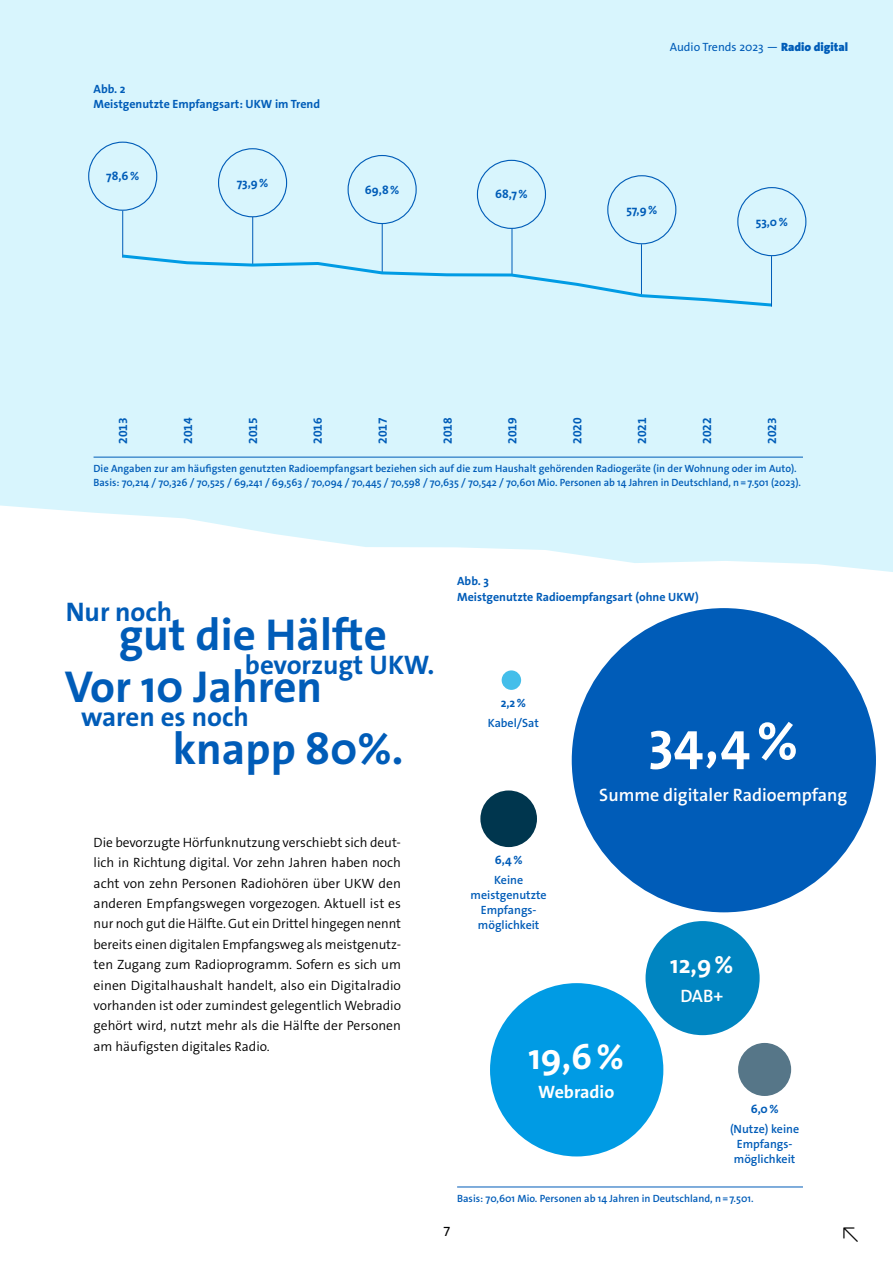
<style>
.page{position:relative;width:893px;height:1263px;background:#fff}
.page>*{position:absolute;margin:0;border:0;box-sizing:border-box;transform-origin:0 0}
.Abb_zentriert_weiß{font:700 54px "The Sans Os F";color:#fff}
.t1{font:700 45px "The Sans Os F";color:#005cb8}
.Abb_8Pt_zentriert{font:700 36px "The Sans Os F";color:#fff}
.t2{font:700 27px "The Sans Os F";color:#005cb8}
.Abb_8Pt_zentriert-2{font:700 24.75px "The Sans Os F";color:#fff}
.Abb_8Pt_zentriert-3{font:600 18px "The Sans Os F";color:#fff}
.Abb_8Pt_zentriert-4{font:700 18px "The Sans Os F";color:#fff}
.Fließtext{font:300 13.5px/20.4px "The Sans Os F";color:#000;text-align:justify}
.t3{font:13.5px "The Sans Os F";color:#000}
.Abb_8Pt_zentriert-5{font:600 12px/15px "The Sans Os F";color:#005cb8;text-align:center}
.NEU_Abbildungen_Head{font:700 12px "The Sans Os F";color:#005cb8}
.Diagrammzahlen{font:700 12px "The Sans Os F";color:#005cb8}
.Diagarmmtext_zentriert{font:700 12px "The Sans Os F";color:#005cb8}
.t4{font:12px "The Sans Os F";color:#005cb8}
.Abb_8Pt_zentriert-6{font:700 12px "The Sans Os F";color:#005cb8}
.NEU_Abb_Wort{font:700 12px "The Sans Os F";color:#005cb8}
.NEU_Legende_blau_7PT{font:600 10.5px/13.5px "The Sans Os F";color:#005cb8}
.s1{font-weight:900}
</style>
<div class="page">
<div style="left:0;top:0;width:893px;height:572px;background:#d8f5fd"></div>
<hr style="left:94px;top:457px;width:709px;height:1px;background:#005cb8">
<hr style="left:122px;top:211px;width:1px;height:46px;background:#005cb8">
<div style="left:88px;top:142px;width:69px;height:69px;border:1px solid #005cb8;border-radius:50%"></div>
<hr style="left:252px;top:217px;width:1px;height:47px;background:#005cb8">
<div style="left:218px;top:148px;width:69px;height:69px;border:1px solid #005cb8;border-radius:50%"></div>
<hr style="left:382px;top:223px;width:1px;height:49px;background:#005cb8">
<div style="left:348px;top:155px;width:69px;height:69px;border:1px solid #005cb8;border-radius:50%"></div>
<hr style="left:512px;top:228px;width:1px;height:47px;background:#005cb8">
<div style="left:477px;top:160px;width:69px;height:69px;border:1px solid #005cb8;border-radius:50%"></div>
<hr style="left:641px;top:244px;width:1px;height:51px;background:#005cb8">
<div style="left:607px;top:175px;width:69px;height:69px;border:1px solid #005cb8;border-radius:50%"></div>
<svg style="left:119px;top:253px;width:656px;height:55px;background:#cbeffb"></svg>
<hr style="left:771px;top:256px;width:1px;height:51px;background:#005cb8">
<div style="left:737px;top:187px;width:69px;height:69px;border:1px solid #005cb8;border-radius:50%"></div>
<div style="left:645px;top:921px;width:115px;height:114px;background:#0085c1;border-radius:50%"></div>
<div style="left:502px;top:670px;width:19px;height:20px;background:#44beea;border-radius:50%"></div>
<hr style="left:457px;top:1187px;width:346px;height:1px;background:#005cb8">
<div style="left:572px;top:608px;width:304px;height:304px;background:#005cb8;border-radius:50%"></div>
<div style="left:490px;top:983px;width:173px;height:173px;background:#009be4;border-radius:50%"></div>
<div style="left:738px;top:1043px;width:53px;height:53px;background:#567688;border-radius:50%"></div>
<div style="left:480px;top:790px;width:57px;height:57px;background:#00364e;border-radius:50%"></div>
<p class="NEU_Abb_Wort" style="left:94px;top:81px;width:34px">Abb. 2</p>
<p class="NEU_Abbildungen_Head" style="left:94px;top:97px;width:228px">Meistgenutzte Empfangsart: UKW im Trend</p>
<p class="Diagarmmtext_zentriert" style="left:106px;top:168px;width:34px">78,6%</p>
<p class="Diagarmmtext_zentriert" style="left:237px;top:175px;width:33px">73,9%</p>
<p class="Diagarmmtext_zentriert" style="left:365px;top:182px;width:36px">69,8%</p>
<p class="Diagarmmtext_zentriert" style="left:495px;top:186px;width:34px">68,7%</p>
<p class="t4" style="left:670px;top:39px;width:180px">Audio Trends 2023 — <span class="s1">Radio digital</span></p>
<p class="Diagarmmtext_zentriert" style="left:626px;top:202px;width:32px">57,9%</p>
<p class="Diagarmmtext_zentriert" style="left:756px;top:214px;width:33px">53,0%</p>
<p class="Diagrammzahlen" style="left:115px;top:444px;width:28px;rotate:-90deg">2013</p>
<p class="Diagrammzahlen" style="left:180px;top:444px;width:28px;rotate:-90deg">2014</p>
<p class="Diagrammzahlen" style="left:245px;top:444px;width:28px;rotate:-90deg">2015</p>
<p class="Diagrammzahlen" style="left:310px;top:444px;width:28px;rotate:-90deg">2016</p>
<p class="Diagrammzahlen" style="left:375px;top:444px;width:28px;rotate:-90deg">2017</p>
<p class="Diagrammzahlen" style="left:440px;top:444px;width:28px;rotate:-90deg">2018</p>
<p class="Diagrammzahlen" style="left:505px;top:444px;width:28px;rotate:-90deg">2019</p>
<p class="Diagrammzahlen" style="left:570px;top:444px;width:28px;rotate:-90deg">2020</p>
<p class="Diagrammzahlen" style="left:634px;top:444px;width:28px;rotate:-90deg">2021</p>
<p class="Diagrammzahlen" style="left:699px;top:444px;width:28px;rotate:-90deg">2022</p>
<p class="Diagrammzahlen" style="left:764px;top:444px;width:28px;rotate:-90deg">2023</p>
<p class="NEU_Legende_blau_7PT" style="left:94px;top:462px;width:709px">Die Angaben zur am häufigsten genutzten Radioempfangsart beziehen sich auf die zum Haushalt gehörenden Radiogeräte (in der Wohnung oder im Auto).<br>Basis: 70,214 / 70,326 / 70,525 / 69,241 / 69,563 / 70,094 / 70,445 / 70,598 / 70,635 / 70,542 / 70,601 Mio. Personen ab 14 Jahren in Deutschland, n=7.501 (2023).</p>
<p class="t2" style="left:66px;top:595px;width:108px">Nur noch</p>
<p class="t1" style="left:119px;top:605px;width:270px">gut die Hälfte</p>
<p class="t1" style="left:65px;top:658px;width:259px">Vor 10 Jahren</p>
<p class="t1" style="left:173px;top:719px;width:228px">knapp 80%.</p>
<p class="t2" style="left:245px;top:647px;width:189px">bevorzugt UKW.</p>
<p class="t2" style="left:81px;top:699px;width:169px">waren es noch</p>
<p class="NEU_Abb_Wort" style="left:457px;top:573px;width:33px">Abb. 3</p>
<p class="NEU_Abbildungen_Head" style="left:457px;top:589px;width:243px">Meistgenutzte Radioempfangsart (ohne UKW)</p>
<p class="Abb_8Pt_zentriert-6" style="left:501px;top:695px;width:27px">2,2%</p>
<p class="Abb_8Pt_zentriert-5" style="left:488px;top:715px;width:53px">Kabel/Sat</p>
<p class="Abb_zentriert_weiß" style="left:649px;top:706px;width:151px">34,4%</p>
<p class="Abb_8Pt_zentriert-3" style="left:599px;top:783px;width:249px">Summe digitaler Radioempfang</p>
<p class="Fließtext" style="left:94px;top:832px;width:309px">Die bevorzugte Hörfunknutzung verschiebt sich deut&shy;lich in Richtung digital. Vor zehn Jahren haben noch acht von zehn Personen Radiohören über UKW den anderen Empfangswegen vorgezogen. Aktuell ist es nur noch gut die Hälfte. Gut ein Drittel hingegen nennt bereits einen digitalen Empfangsweg als meistgenutz&shy;ten Zugang zum Radioprogramm. Sofern es sich um einen Digitalhaushalt handelt, also ein Digitalradio vorhanden ist oder zumindest gelegentlich Webradio gehört wird, nutzt mehr als die Hälfte der Personen am häufigsten digitales Radio.</p>
<p class="Abb_8Pt_zentriert-6" style="left:495px;top:853px;width:29px">6,4%</p>
<p class="Abb_8Pt_zentriert-5" style="left:471px;top:872px;width:78px">Keine meistgenutzte<br>Empfangs&shy;möglichkeit</p>
<p class="Abb_8Pt_zentriert-2" style="left:670px;top:948px;width:65px">12,9%</p>
<p class="Abb_8Pt_zentriert-3" style="left:680px;top:984px;width:44px">DAB+</p>
<p class="Abb_8Pt_zentriert" style="left:529px;top:1033px;width:97px">19,6%</p>
<p class="Abb_8Pt_zentriert-4" style="left:538px;top:1080px;width:78px">Webradio</p>
<p class="Abb_8Pt_zentriert-6" style="left:751px;top:1101px;width:29px">6,0%</p>
<p class="Abb_8Pt_zentriert-5" style="left:730px;top:1121px;width:71px">(Nutze) keine<br>Empfangs&shy;möglichkeit</p>
<p class="NEU_Legende_blau_7PT" style="left:457px;top:1192px;width:298px">Basis: 70,601 Mio. Personen ab 14 Jahren in Deutschland, n=7.501.</p>
<p class="t3" style="left:443px;top:1223px;width:9px">7</p>
</div>
